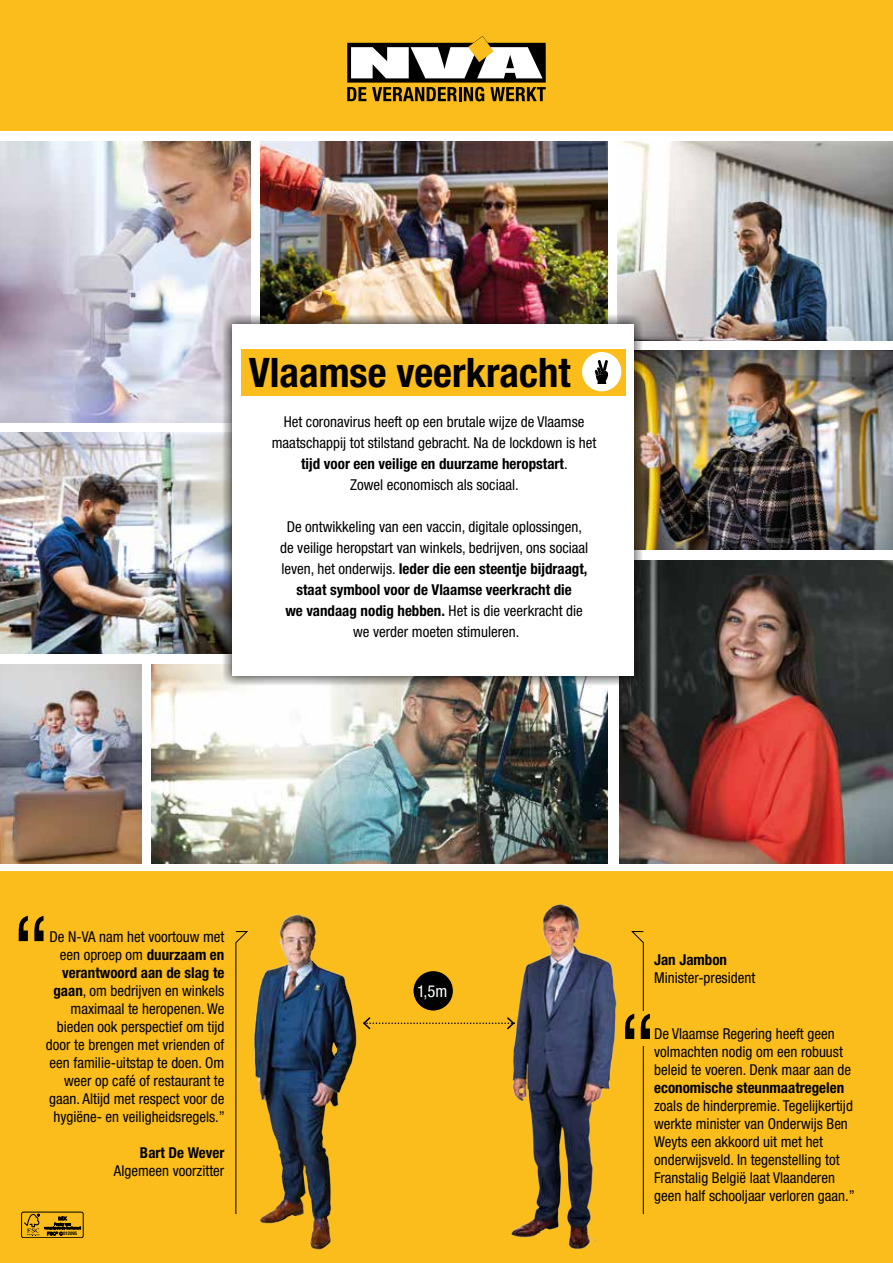
<style>
.page{position:relative;width:893px;height:1263px;background:#fff}
.page>*{position:absolute;margin:0;border:0;box-sizing:border-box;transform-origin:0 0}
.t1{font:700 condensed 40.65px "Helvetica Neue LT Std";color:#000}
.t2{font:condensed 16.5px "Helvetica Neue LT Std";color:#fff}
.t3{font:condensed 15px/18px "Helvetica Neue LT Std";color:#000}
.t4{font:700 condensed 15px "Helvetica Neue LT Std";color:#000}
.t5{font:700 condensed 4.8px "Helvetica Neue LT Std";color:#000}
.s1{font-weight:700}
</style>
<div class="page">
<img style="left:0;top:141px;width:250px;height:281px">
<img style="left:260px;top:141px;width:348px;height:173px">
<img style="left:0;top:433px;width:222px;height:220px">
<img style="left:0;top:664px;width:141px;height:199px">
<img style="left:617px;top:141px;width:276px;height:199px">
<img style="left:152px;top:664px;width:456px;height:199px">
<img style="left:643px;top:351px;width:250px;height:199px">
<img style="left:619px;top:560px;width:274px;height:303px">
<div style="left:0;top:872px;width:893px;height:391px;background:#fbbd1b"></div>
<div style="left:0;top:0;width:893px;height:131px;background:#fbbd1b"></div>
<svg style="left:347px;top:36px;width:199px;height:65px"></svg>
<img style="left:254px;top:914px;width:103px;height:336px">
<svg style="left:19px;top:916px;width:25px;height:25px"></svg>
<svg style="left:235px;top:931px;width:13px;height:284px"></svg>
<img style="left:222px;top:314px;width:421px;height:372px">
<div style="left:232px;top:324px;width:402px;height:352px;background:#fff"></div>
<svg style="left:363px;top:1017px;width:62px;height:13px"></svg>
<div style="left:414px;top:971px;width:39px;height:39px;background:#000;border-radius:50%"></div>
<div style="left:241px;top:349px;width:385px;height:46px;background:#fbbd1b"></div>
<div style="left:582px;top:352px;width:39px;height:39px;background:#fff;border-radius:50%"></div>
<svg style="left:594px;top:360px;width:15px;height:24px"></svg>
<img style="left:425px;top:855px;width:275px;height:395px">
<div style="left:21px;top:1212px;width:62px;height:26px;border:1px solid #000;border-radius:2px"></div>
<svg style="left:24px;top:1214px;width:57px;height:22px"></svg>
<h1 class="t1" style="left:249px;top:348px;width:323px">Vlaamse veerkracht</h1>
<p class="t3" style="left:272px;top:411px;width:326px;line-height:21px;text-align:center">Het coronavirus heeft op een brutale wijze de Vlaamse maatschappij tot stilstand gebracht. Na de lockdown is het <span class="s1">tijd voor een veilige en duurzame heropstart</span>.<br>Zowel economisch als sociaal.</p>
<p class="t3" style="left:280px;top:516px;width:310px;line-height:21px;text-align:center">De ontwikkeling van een vaccin, digitale oplossingen, de veilige heropstart van winkels, bedrijven, ons sociaal leven, het onderwijs. <span class="s1">Ieder die een steentje bijdraagt, staat symbool voor de Vlaamse veerkracht die<br>we vandaag nodig hebben.</span> Het is die veerkracht die we verder moeten stimuleren.</p>
<p class="t3" style="left:46px;top:927px;width:181px;text-align:right">De N-VA nam het voortouw met een oproep om <span class="s1">duurzaam en verantwoord aan de slag te gaan</span>, om bedrijven en winkels maximaal te heropenen. We bieden ook perspectief om tijd door te brengen met vrienden of een familie-uitstap te doen. Om weer op café of restaurant te gaan. Altijd met respect voor de hygiëne- en veiligheidsregels.”</p>
<p class="t4" style="left:140px;top:1143px;width:86px">Bart De Wever</p>
<p class="t3" style="left:114px;top:1161px;width:112px">Algemeen voorzitter</p>
<p class="t5" style="left:63px;top:1230px;width:15px">012095</p>
<p class="t2" style="left:417px;top:981px;width:32px">1,5m</p>
<p class="t4" style="left:654px;top:951px;width:74px">Jan Jambon</p>
<p class="t3" style="left:654px;top:969px;width:103px">Minister-president</p>
<p class="t3" style="left:654px;top:1025px;width:199px">De Vlaamse Regering heeft geen volmachten nodig om een robuust beleid te voeren. Denk maar aan de</p>
<p class="t4" style="left:654px;top:1078px;width:192px">economische steunmaatregelen</p>
<p class="t3" style="left:654px;top:1097px;width:202px">zoals de hinderpremie. Tegelijkertijd werkte minister van Onderwijs Ben Weyts een akkoord uit met het onderwijsveld. In tegenstelling tot Franstalig België laat Vlaanderen geen half schooljaar verloren gaan.”</p>
</div>
